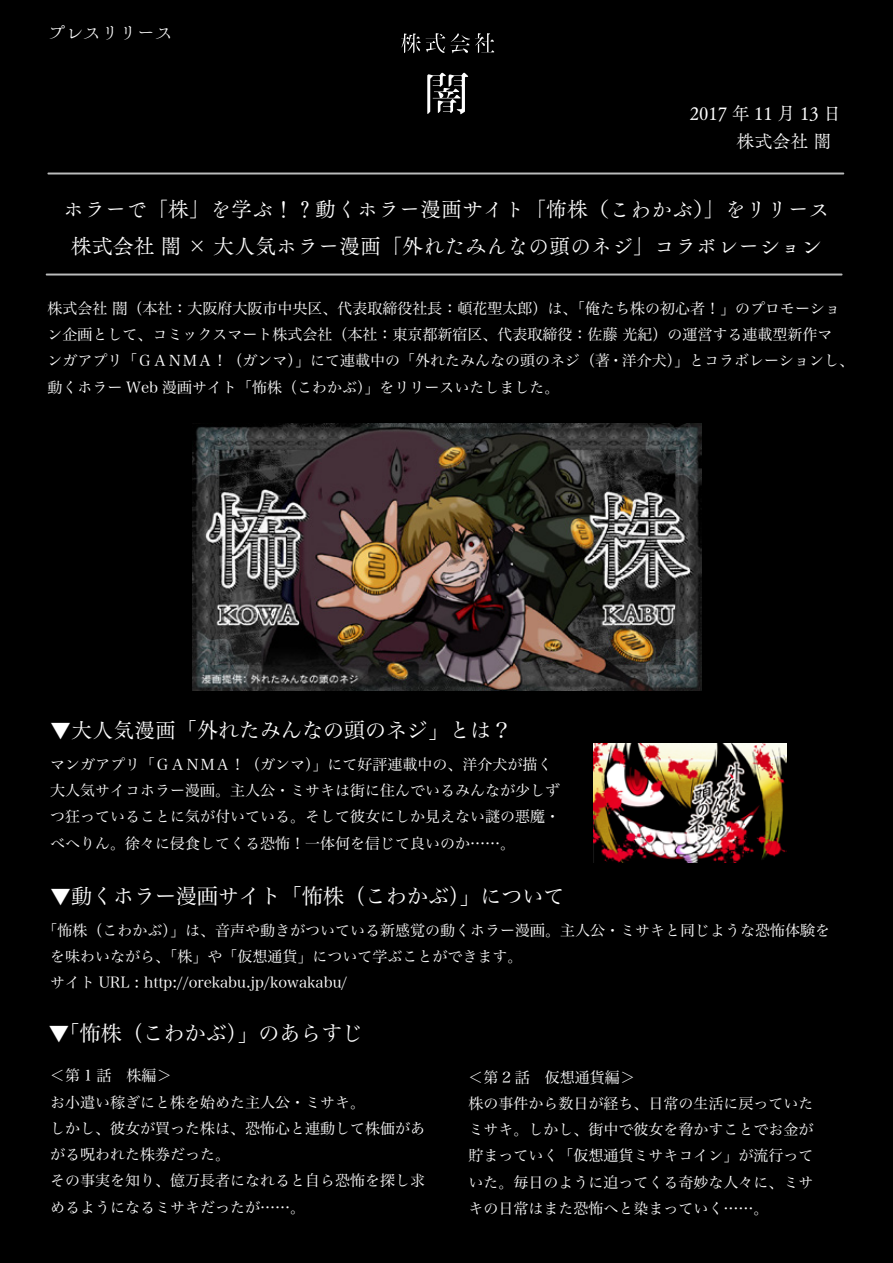
<style>
.page{position:relative;width:893px;height:1263px;background:#000}
.page>*{position:absolute;margin:0;border:0;box-sizing:border-box;transform-origin:0 0}
.t1{font:21px/36.8px "Tsuku A Old Min Pr 6 R";color:#fff;text-align:center}
.t2{font:21px "Hira Min Pro N W3";color:#fff}
.t3{font:18px/28.8px "Tsuku C Old Min Pr 6 R";color:#fff}
.t4{font:15px/26.2px "Hira Min Pro N W3";color:#fff}
.s1{font-family:"Tsuku A Old Min Pr 6 R"}
</style>
<div class="page">
<svg style="left:427px;top:73px;width:41px;height:41px"></svg>
<svg style="left:451px;top:33px;width:43px;height:20px"></svg>
<svg style="left:401px;top:33px;width:44px;height:20px"></svg>
<svg style="left:47px;top:173px;width:798px;height:1px"></svg>
<svg style="left:45px;top:274px;width:798px;height:1px"></svg>
<img style="left:593px;top:744px;width:193px;height:118px">
<img style="left:192px;top:423px;width:510px;height:267px">
<p class="t3" style="left:47px;top:17px;width:127px">プレスリリース</p>
<p class="t3" style="left:737px;top:98px;width:106px;text-indent:-47px">2017 年 11 月 13 日株式会社 闇</p>
<h1 class="t1" style="left:63px;top:190px;width:768px">ホラーで「株」を学ぶ！？動くホラー漫画サイト「怖株（こわかぶ）」をリリース株式会社 闇 × 大人気ホラー漫画「外れたみんなの頭のネジ」コラボレーション</h1>
<p class="t4" style="left:48px;top:294px;width:808px">株式会社 闇（本社：大阪府大阪市中央区、代表取締役社長：頓花聖太郎）は、「俺たち株の初心者！」のプロモーション企画として、コミックスマート株式会社（本社：東京都新宿区、代表取締役：佐藤 光紀）の運営する連載型新作マ<br>ンガアプリ「ＧＡＮＭＡ！（ガンマ）」にて連載中の「外れたみんなの頭のネジ（著・洋介犬）」とコラボレーションし、動くホラー Web 漫画サイト「怖株（こわかぶ）」をリリースいたしました。</p>
<h1 class="t2" style="left:50px;top:713px;width:464px">▼<span class="s1">大人気漫画</span>「外れたみんなの頭のネジ」とは？</h1>
<p class="t4" style="left:50px;top:750px;width:512px">マンガアプリ「ＧＡＮＭＡ！（ガンマ）」にて好評連載中の、洋介犬が描く大人気サイコホラー漫画。主人公・ミサキは街に住んでいるみんなが少しずつ狂っていることに気が付いている。そして彼女にしか見えない謎の悪魔・べへりん。徐々に侵食してくる恐怖！一体何を信じて良いのか……。</p>
<h1 class="t2" style="left:50px;top:878px;width:516px">▼動くホラー漫画サイト「怖株（こわかぶ）」について</h1>
<p class="t4" style="left:50px;top:916px;width:782px;text-indent:-8px">「怖株（こわかぶ）」は、音声や動きがついている新感覚の動くホラー漫画。主人公・ミサキと同じような恐怖体験をを味わいながら、「株」や「仮想通貨」について学ぶことができます。<br>サイト URL : http://orekabu.jp/kowakabu/</p>
<h1 class="t2" style="left:48px;top:1015px;width:316px">▼「怖株（こわかぶ）」のあらすじ</h1>
<p class="t4" style="left:50px;top:1061px;width:376px">＜第 1 話　株編＞<br>お小遣い稼ぎにと株を始めた主人公・ミサキ。<br>しかし、彼女が買った株は、恐怖心と連動して株価があがる呪われた株券だった。<br>その事実を知り、億万長者になれると自ら恐怖を探し求めるようになるミサキだったが……。</p>
<p class="t4" style="left:468px;top:1062px;width:346px">＜第 2 話　仮想通貨編＞<br>株の事件から数日が経ち、日常の生活に戻っていたミサキ。しかし、街中で彼女を脅かすことでお金が貯まっていく「仮想通貨ミサキコイン」が流行っていた。毎日のように迫ってくる奇妙な人々に、ミサキの日常はまた恐怖へと染まっていく……。</p>
</div>
